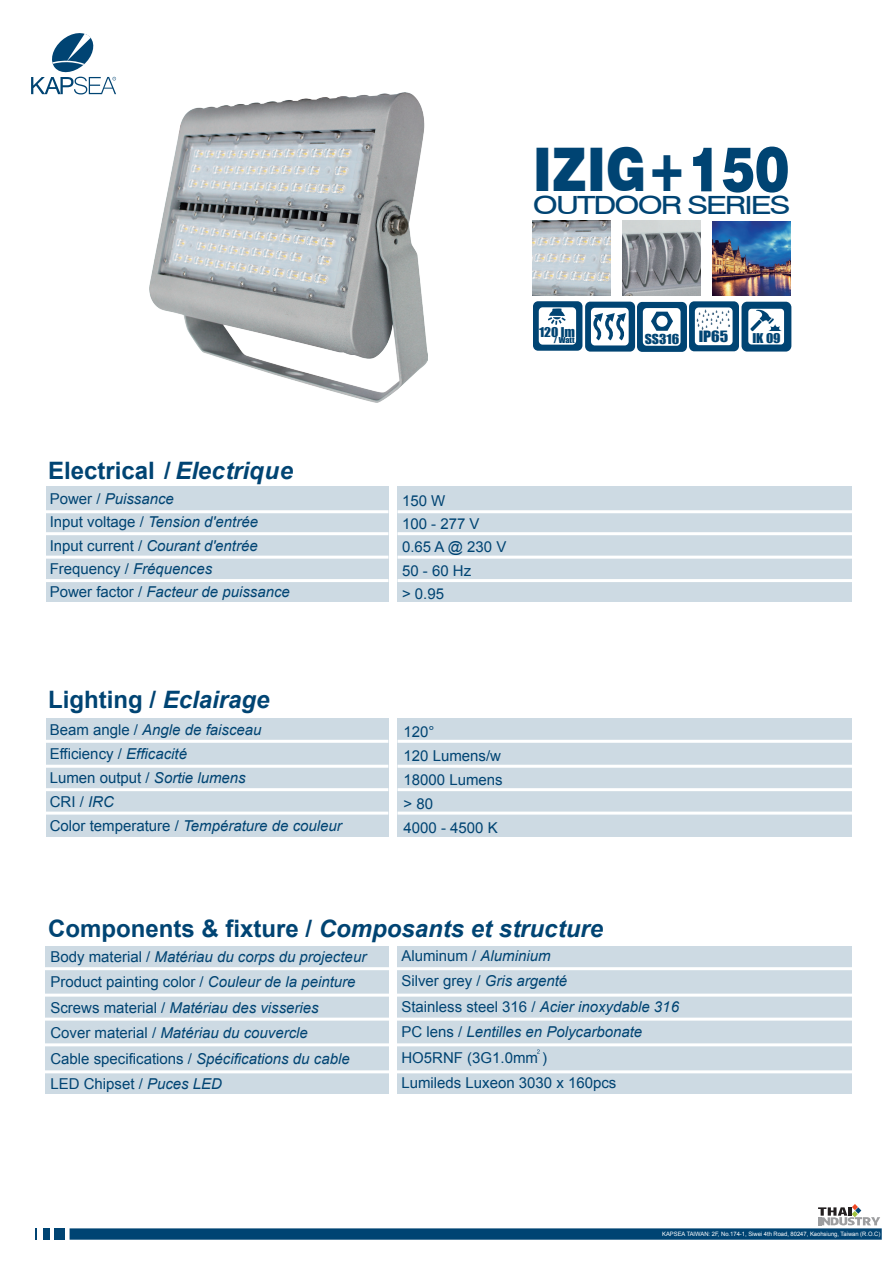
<style>
.page{position:relative;width:893px;height:1263px;background:#fff}
.page>*{position:absolute;margin:0;border:0;box-sizing:border-box;transform-origin:0 0}
.t1{font:900 60.15px "Swiss 721 BT";color:#004473;scale:.82 1}
.t2{font:25.2px "Swiss 721 BT";letter-spacing:-.06em;color:#004473;scale:1.29 1}
.t3{font:italic 700 24px "Arial";color:#004473}
.t4{font:700 24px "Arial";color:#004473}
.t5{font:italic 15px/25.5px "Arial";color:#004473}
.t6{font:15px/25.5px "Arial";color:#004473}
.t7{font:14.4px "Impact";color:#004473;scale:1.1 1}
.t8{font:12.6px "Impact";color:#004473;scale:1.1 1}
.t9{font:12.45px "Impact";color:#004473;scale:1.1 1}
.t10{font:7.5px "Impact";color:#004473;scale:1.1 1}
.t11{font:6px "Arial";color:#fff}
.s1{font-size:62.1px}
.s2{font-style:italic}
.s3{font-style:normal}
</style>
<div class="page">
<img style="left:623px;top:221px;width:78px;height:74px">
<img style="left:149px;top:92px;width:279px;height:311px">
<div style="left:689px;top:301px;width:50px;height:50px;background:#004473;border-radius:5px"></div>
<div style="left:695px;top:307px;width:38px;height:38px;background:#fff;border-radius:4px"></div>
<svg style="left:696px;top:309px;width:34px;height:21px"></svg>
<svg style="left:741px;top:302px;width:50px;height:50px"></svg>
<img style="left:712px;top:221px;width:78px;height:74px">
<div style="left:398px;top:486px;width:454px;height:116px;background:#cddae3"></div>
<div style="left:46px;top:486px;width:342px;height:116px;background:#cddae3"></div>
<hr style="left:42px;top:510px;width:346px;height:3px;background:#fff">
<hr style="left:42px;top:532px;width:346px;height:3px;background:#fff">
<hr style="left:42px;top:556px;width:346px;height:3px;background:#fff">
<hr style="left:42px;top:579px;width:346px;height:3px;background:#fff">
<hr style="left:398px;top:510px;width:454px;height:3px;background:#fff">
<hr style="left:398px;top:532px;width:454px;height:3px;background:#fff">
<hr style="left:398px;top:556px;width:454px;height:3px;background:#fff">
<hr style="left:398px;top:579px;width:454px;height:3px;background:#fff">
<div style="left:397px;top:946px;width:454px;height:148px;background:#cddae3"></div>
<hr style="left:394px;top:967px;width:461px;height:3px;background:#fff">
<hr style="left:394px;top:1018px;width:461px;height:3px;background:#fff">
<hr style="left:394px;top:994px;width:461px;height:3px;background:#fff">
<hr style="left:394px;top:1070px;width:461px;height:3px;background:#fff">
<hr style="left:394px;top:1043px;width:461px;height:3px;background:#fff">
<div style="left:45px;top:946px;width:344px;height:148px;background:#cddae3"></div>
<hr style="left:36px;top:967px;width:356px;height:3px;background:#fff">
<hr style="left:36px;top:1018px;width:356px;height:3px;background:#fff">
<hr style="left:36px;top:994px;width:356px;height:3px;background:#fff">
<hr style="left:36px;top:1070px;width:356px;height:3px;background:#fff">
<hr style="left:36px;top:1043px;width:356px;height:3px;background:#fff">
<div style="left:398px;top:719px;width:454px;height:118px;background:#cddae3"></div>
<div style="left:46px;top:719px;width:342px;height:118px;background:#cddae3"></div>
<hr style="left:42px;top:740px;width:346px;height:3px;background:#fff">
<hr style="left:42px;top:765px;width:346px;height:3px;background:#fff">
<hr style="left:42px;top:788px;width:346px;height:3px;background:#fff">
<hr style="left:42px;top:812px;width:346px;height:3px;background:#fff">
<hr style="left:398px;top:740px;width:454px;height:3px;background:#fff">
<hr style="left:398px;top:765px;width:454px;height:3px;background:#fff">
<hr style="left:398px;top:788px;width:454px;height:3px;background:#fff">
<hr style="left:398px;top:812px;width:454px;height:3px;background:#fff">
<svg style="left:31px;top:33px;width:85px;height:61px"></svg>
<img style="left:533px;top:221px;width:78px;height:74px">
<svg style="left:533px;top:301px;width:154px;height:51px"></svg>
<div style="left:70px;top:1228px;width:812px;height:12px;background:#004473"></div>
<div style="left:54px;top:1228px;width:11px;height:12px;background:#004473"></div>
<div style="left:43px;top:1228px;width:6px;height:12px;background:#004473"></div>
<svg style="left:35px;top:1228px;width:2px;height:12px"></svg>
<svg style="left:818px;top:1204px;width:62px;height:22px"></svg>
<h1 class="t1" style="left:533px;top:133px;width:313px">IZIG+<span class="s1">150</span></h1>
<h2 class="t2" style="left:533px;top:189px;width:201px">OUTDOOR SERIES</h2>
<p class="t9" style="left:539px;top:322px;width:34px">120 lm</p>
<p class="t10" style="left:554px;top:334px;width:20px">/ Watt</p>
<p class="t8" style="left:645px;top:329px;width:33px">SS316</p>
<p class="t7" style="left:699px;top:326px;width:28px">IP65</p>
<p class="t9" style="left:752px;top:328px;width:27px">IK 09</p>
<h3 class="t4" style="left:48px;top:455px;width:246px">Electrical / <span class="s2">Electrique</span></h3>
<p class="t5" style="left:50px;top:487px;width:242px;line-height:23.2px"><span class="s3">Power /</span> Puissance<br><span class="s3">Input voltage /</span> Tension d'entrée<br><span class="s3">Input current /</span> Courant d'entrée<br><span class="s3">Frequency /</span> Fréquences<br><span class="s3">Power factor /</span> Facteur de puissance</p>
<p class="t6" style="left:402px;top:489px;width:106px;line-height:23.2px">150 W<br>100 - 277 V<br>0.65 A @ 230 V<br>50 - 60 Hz<br>&gt; 0.95</p>
<h3 class="t4" style="left:48px;top:683px;width:223px">Lighting / <span class="s2">Eclairage</span></h3>
<p class="t5" style="left:50px;top:718px;width:294px;line-height:24px"><span class="s3">Beam angle /</span> Angle de faisceau<br><span class="s3">Efficiency /</span> Efficacité<br><span class="s3">Lumen output /</span> Sortie lumens<br><span class="s3">CRI /</span> IRC<br><span class="s3">Color temperature /</span> Température de couleur</p>
<p class="t6" style="left:403px;top:720px;width:101px;line-height:24px">120°<br>120 Lumens/w<br>18000 Lumens &gt; 80<br>4000 - 4500 K</p>
<h3 class="t3" style="left:48px;top:912px;width:556px"><span class="s3">Components &amp; fixture /</span> Composants et structure</h3>
<p class="t5" style="left:50px;top:944px;width:317px"><span class="s3">Body material /</span> Matériau du corps du projecteur <span class="s3">Product painting color /</span> Couleur de la peinture <span class="s3">Screws material /</span> Matériau des visseries<br><span class="s3">Cover material /</span> Matériau du couvercle<br><span class="s3">Cable specifications /</span> Spécifications du cable <span class="s3">LED Chipset /</span> Puces LED</p>
<p class="t6" style="left:401px;top:943px;width:279px">Aluminum / <span class="s2">Aluminium<br></span>Silver grey / <span class="s2">Gris argenté<br></span>Stainless steel 316 / <span class="s2">Acier inoxydable 316<br></span>PC lens / <span class="s2">Lentilles en Polycarbonate<br></span>HO5RNF (3G1.0mm )<br>Lumileds Luxeon 3030 x 160pcs</p>
<p class="t11" style="left:662px;top:1230px;width:220px">KAPSEA TAIWAN: 2F, No.174-1, Siwei 4th Road, 80247, Kaohsiung, Taiwan (R.O.C)</p>
</div>
